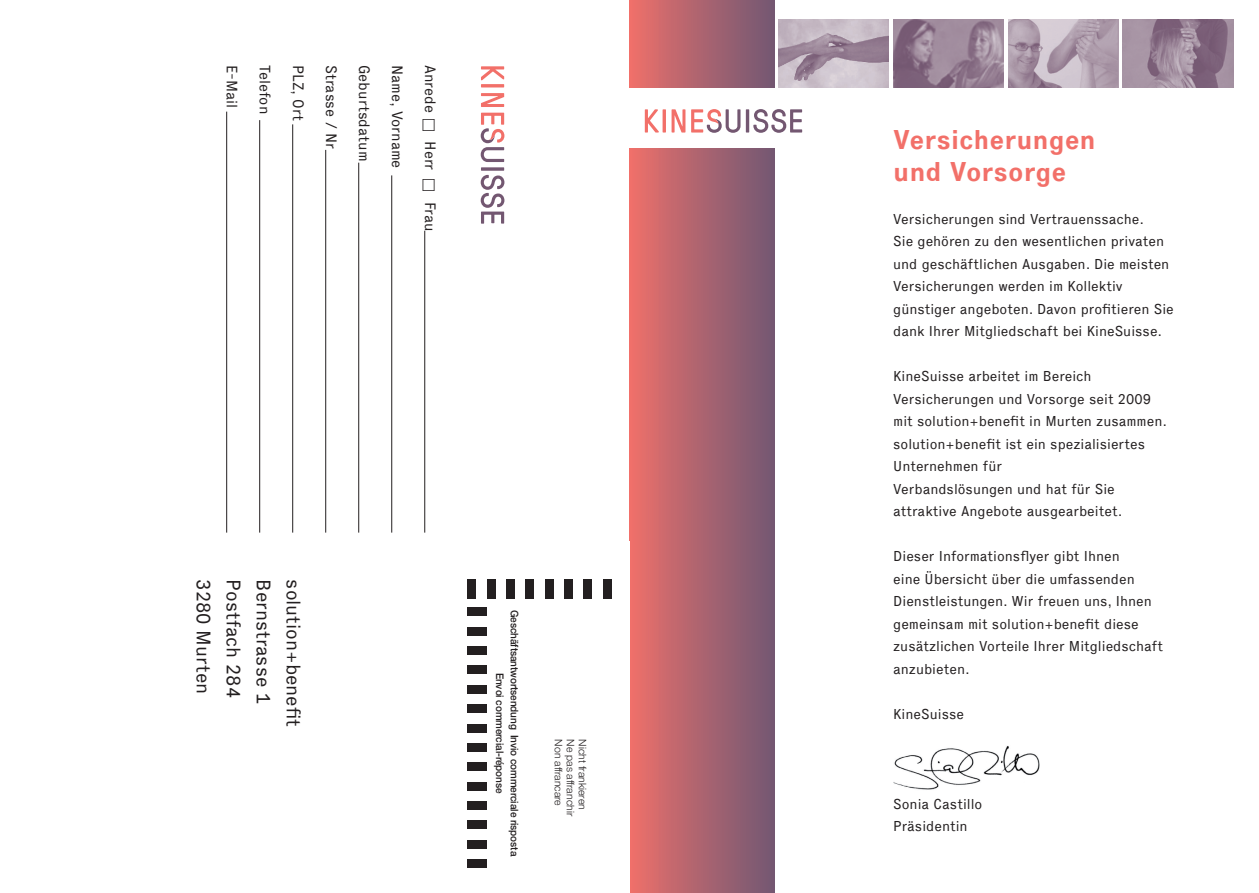
<style>
.page{position:relative;width:1259px;height:893px;background:#fff}
.page>*{position:absolute;margin:0;border:0;box-sizing:border-box;transform-origin:0 0}
.t1{font:700 27px/32.4px "Executive";color:#f27069}
.t2{font:19.5px "Executive";color:#231f20}
.t3{font:19.5px "Franklin Gothic";color:#231f20}
.t4{font:15px "Executive";color:#231f20}
.t5{font:15px "Franklin Gothic";color:#231f20}
.t6{font:14.25px/22.5px "Executive";color:#231f20}
.t7{font:500 10.5px/14.7px "Helvetica Neue";letter-spacing:-.01em;color:#231f20;text-align:center;scale:.95 1}
.t8{font:300 10.5px/12px "Helvetica Neue";color:#231f20}
</style>
<div class="page">
<div style="left:629px;top:0;width:145px;height:893px;background:linear-gradient(to right,#ed706b,#715874)"></div>
<img style="left:778px;top:20px;width:111px;height:68px">
<img style="left:893px;top:20px;width:110px;height:68px">
<img style="left:1008px;top:20px;width:110px;height:68px">
<img style="left:1123px;top:20px;width:110px;height:68px">
<div style="left:603px;top:579px;width:8px;height:19px;background:#231f20"></div>
<div style="left:583px;top:579px;width:9px;height:19px;background:#231f20"></div>
<div style="left:467px;top:608px;width:19px;height:8px;background:#231f20"></div>
<div style="left:467px;top:627px;width:19px;height:8px;background:#231f20"></div>
<div style="left:467px;top:646px;width:19px;height:9px;background:#231f20"></div>
<div style="left:467px;top:666px;width:19px;height:8px;background:#231f20"></div>
<div style="left:467px;top:685px;width:19px;height:9px;background:#231f20"></div>
<div style="left:467px;top:704px;width:19px;height:9px;background:#231f20"></div>
<div style="left:467px;top:724px;width:19px;height:8px;background:#231f20"></div>
<div style="left:467px;top:743px;width:19px;height:9px;background:#231f20"></div>
<div style="left:467px;top:762px;width:19px;height:9px;background:#231f20"></div>
<div style="left:467px;top:782px;width:19px;height:8px;background:#231f20"></div>
<div style="left:467px;top:801px;width:19px;height:9px;background:#231f20"></div>
<div style="left:467px;top:820px;width:19px;height:9px;background:#231f20"></div>
<div style="left:467px;top:840px;width:19px;height:8px;background:#231f20"></div>
<div style="left:467px;top:859px;width:19px;height:9px;background:#231f20"></div>
<div style="left:564px;top:579px;width:9px;height:19px;background:#231f20"></div>
<div style="left:545px;top:579px;width:8px;height:19px;background:#231f20"></div>
<div style="left:525px;top:579px;width:9px;height:19px;background:#231f20"></div>
<div style="left:506px;top:579px;width:8px;height:19px;background:#231f20"></div>
<div style="left:487px;top:579px;width:8px;height:19px;background:#231f20"></div>
<div style="left:467px;top:579px;width:9px;height:19px;background:#231f20"></div>
<hr style="left:424px;top:231px;width:1px;height:302px;background:#231f20">
<hr style="left:391px;top:175px;width:1px;height:358px;background:#231f20">
<hr style="left:358px;top:163px;width:1px;height:370px;background:#231f20">
<hr style="left:325px;top:150px;width:1px;height:383px;background:#231f20">
<hr style="left:292px;top:124px;width:1px;height:409px;background:#231f20">
<hr style="left:259px;top:120px;width:1px;height:413px;background:#231f20">
<hr style="left:226px;top:112px;width:1px;height:421px;background:#231f20">
<div style="left:629px;top:89px;width:146px;height:59px;background:#fff"></div>
<hr style="left:746px;top:109px;width:3px;height:24px;background:#735771">
<svg style="left:753px;top:109px;width:49px;height:24px"></svg>
<svg style="left:645px;top:109px;width:14px;height:24px"></svg>
<svg style="left:662px;top:109px;width:4px;height:24px"></svg>
<svg style="left:671px;top:109px;width:14px;height:24px"></svg>
<svg style="left:691px;top:109px;width:49px;height:24px"></svg>
<svg style="left:481px;top:167px;width:23px;height:4px"></svg>
<svg style="left:481px;top:175px;width:23px;height:49px"></svg>
<svg style="left:481px;top:66px;width:23px;height:15px"></svg>
<hr style="left:481px;top:84px;width:23px;height:3px;background:#f27069">
<svg style="left:481px;top:93px;width:23px;height:14px"></svg>
<svg style="left:481px;top:113px;width:23px;height:49px"></svg>
<img style="left:893px;top:746px;width:146px;height:44px">
<p class="t4" style="left:241px;top:65px;width:45px;rotate:90deg">E-Mail</p>
<p class="t4" style="left:274px;top:65px;width:51px;rotate:90deg">Telefon</p>
<p class="t4" style="left:307px;top:65px;width:57px;rotate:90deg">PLZ, Ort</p>
<p class="t4" style="left:340px;top:65px;width:86px;rotate:90deg">Strasse / Nr</p>
<p class="t4" style="left:373px;top:65px;width:98px;rotate:90deg">Geburtsdatum</p>
<p class="t4" style="left:406px;top:65px;width:105px;rotate:90deg">Name, Vorname</p>
<p class="t5" style="left:242px;top:77px;width:28px;rotate:90deg">Mail</p>
<p class="t5" style="left:341px;top:83px;width:60px;rotate:90deg">asse / Nr</p>
<p class="t5" style="left:275px;top:94px;width:17px;rotate:90deg">on</p>
<p class="t5" style="left:308px;top:96px;width:21px;rotate:90deg">Ort</p>
<p class="t5" style="left:374px;top:109px;width:49px;rotate:90deg">sdatum</p>
<p class="t5" style="left:407px;top:131px;width:30px;rotate:90deg">nam</p>
<p class="t4" style="left:439px;top:65px;width:49px;rotate:90deg">Anrede</p>
<p class="t4" style="left:439px;top:141px;width:31px;rotate:90deg">Herr</p>
<p class="t4" style="left:439px;top:202px;width:31px;rotate:90deg">Frau</p>
<p class="t5" style="left:440px;top:86px;width:25px;rotate:90deg">ede</p>
<p class="t5" style="left:440px;top:138px;width:24px;rotate:90deg">Her</p>
<p class="t5" style="left:440px;top:192px;width:30px;rotate:90deg">Frau</p>
<h2 class="t3" style="left:309px;top:580px;width:136px;rotate:90deg">solution+benefit</h2>
<h2 class="t3" style="left:219px;top:580px;width:112px;rotate:90deg">3280 Murten</h2>
<h2 class="t2" style="left:215px;top:579px;width:116px;rotate:90deg">3280 Murten</h2>
<h2 class="t2" style="left:245px;top:579px;width:120px;rotate:90deg">Postfach 284</h2>
<h2 class="t2" style="left:275px;top:579px;width:126px;rotate:90deg">Bernstrasse 1</h2>
<h2 class="t2" style="left:305px;top:579px;width:149px;rotate:90deg">solution+benefit</h2>
<h2 class="t3" style="left:249px;top:580px;width:112px;rotate:90deg">Postfach 284</h2>
<h2 class="t3" style="left:279px;top:580px;width:117px;rotate:90deg">Bernstrasse 1</h2>
<p class="t7" style="left:522px;top:610px;width:261px;rotate:90deg">Geschäftsantwortsendung Invio commerciale risposta<br>Envoi commercial-réponse</p>
<p class="t8" style="left:589px;top:739px;width:78px;rotate:90deg">Nicht frankieren<br>Ne pas affranchir<br>Non affrancare</p>
<h1 class="t1" style="left:893px;top:123px;width:204px">Versicherungen und Vorsorge</h1>
<p class="t6" style="left:893px;top:208px;width:282px">Versicherungen sind Vertrauenssache.<br>Sie gehören zu den wesentlichen privaten und geschäftlichen Ausgaben. Die meisten Versicherungen werden im Kollektiv günstiger angeboten. Davon profitieren Sie dank Ihrer Mitgliedschaft bei KineSuisse.</p>
<p class="t6" style="left:893px;top:365px;width:275px">KineSuisse arbeitet im Bereich Versicherungen und Vorsorge seit 2009 mit solution+benefit in Murten zusammen. solution+benefit ist ein spezialisiertes Unternehmen für<br>Verbandslösungen und hat für Sie attraktive Angebote ausgearbeitet.</p>
<p class="t6" style="left:893px;top:545px;width:271px">Dieser Informationsflyer gibt Ihnen<br>eine Übersicht über die umfassenden Dienstleistungen. Wir freuen uns, Ihnen gemeinsam mit solution+benefit diese zusätzlichen Vorteile Ihrer Mitgliedschaft anzubieten.</p>
<p class="t6" style="left:893px;top:703px;width:72px">KineSuisse</p>
<p class="t6" style="left:893px;top:793px;width:91px">Sonia Castillo<br>Präsidentin</p>
</div>
